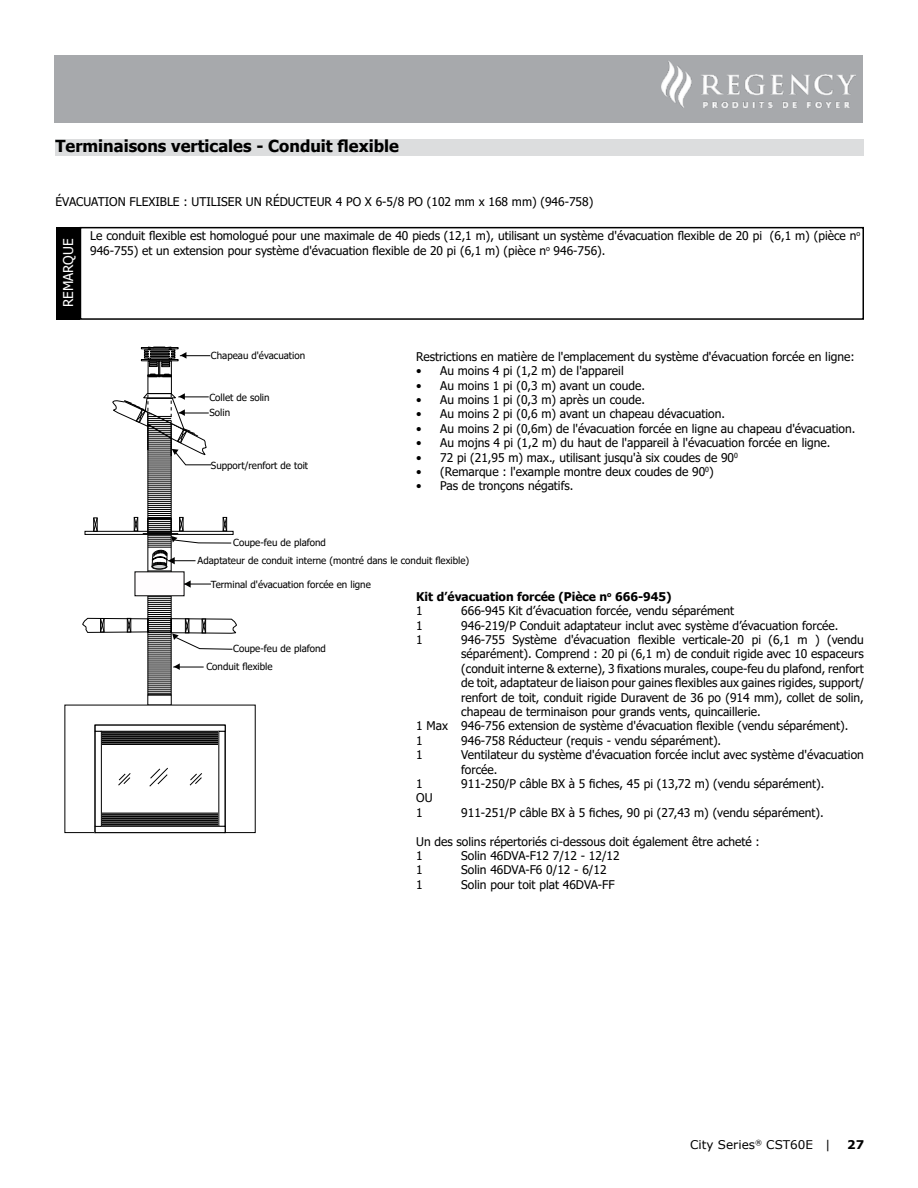
<style>
.page{position:relative;width:918px;height:1188px;background:#fff}
.page>*{position:absolute;margin:0;border:0;box-sizing:border-box;transform-origin:0 0}
.t1{font:700 16.5px "Tahoma";color:#000}
.t2{font:13.5px "Tahoma";color:#fff}
.t3{font:12px/14.4px "Tahoma";color:#000}
.t4{font:700 12px/14.4px "Tahoma";color:#000}
.t5{font:12px "Verdana";color:#000}
.t6{font:700 12px "Verdana";color:#000}
.t7{font:9.75px/15.5px "Tahoma";color:#000}
.t8{font:9.6px "Helvetica";color:#000}
.s1{font-weight:400}
</style>
<div class="page">
<div style="left:55px;top:55px;width:808px;height:67px;background:#a7a9ac"></div>
<img style="left:662px;top:61px;width:194px;height:46px">
<div style="left:56px;top:139px;width:808px;height:16px;background:#dcddde"></div>
<div style="left:141px;top:359px;width:37px;height:2px;border:1px solid #000"></div>
<div style="left:141px;top:347px;width:37px;height:2px;border:1px solid #000"></div>
<svg style="left:144px;top:347px;width:31px;height:30px"></svg>
<svg style="left:64px;top:704px;width:192px;height:129px"></svg>
<div style="left:148px;top:376px;width:24px;height:18px;border:1px solid #000"></div>
<hr style="left:180px;top:355px;width:30px;height:1px;background:#000">
<svg style="left:181px;top:352px;width:5px;height:7px"></svg>
<svg style="left:82px;top:393px;width:155px;height:301px"></svg>
<div style="left:209px;top:393px;width:117px;height:10px;background:#fff"></div>
<div style="left:209px;top:409px;width:117px;height:10px;background:#fff"></div>
<div style="left:211px;top:461px;width:117px;height:10px;background:#fff"></div>
<div style="left:233px;top:538px;width:117px;height:10px;background:#fff"></div>
<div style="left:198px;top:553px;width:281px;height:15px;background:#fff"></div>
<div style="left:211px;top:577px;width:178px;height:15px;background:#fff"></div>
<div style="left:233px;top:645px;width:117px;height:10px;background:#fff"></div>
<div style="left:206px;top:662px;width:117px;height:10px;background:#fff"></div>
<div style="left:56px;top:227px;width:24px;height:92px;background:#000"></div>
<div style="left:80px;top:227px;width:784px;height:93px;border:2px solid #000"></div>
<h1 class="t1" style="left:56px;top:134px;width:345px">Terminaisons verticales - Conduit flexible</h1>
<p class="t3" style="left:56px;top:195px;width:539px">ÉVACUATION FLEXIBLE : UTILISER UN RÉDUCTEUR 4 PO X 6-5/8 PO (102 mm x 168 mm) (946-758)</p>
<p class="t2" style="left:59px;top:307px;width:70px;rotate:-90deg">REMARQUE</p>
<p class="t3" style="left:90px;top:229px;width:772px;line-height:15px">Le conduit flexible est homologué pour une maximale de 40 pieds (12,1 m), utilisant un système d'évacuation flexible de 20 pi (6,1 m) (pièce n<sup>o<br></sup>946-755) et un extension pour système d'évacuation flexible de 20 pi (6,1 m) (pièce n<sup>o</sup> 946-756).</p>
<p class="t8" style="left:212px;top:349px;width:72px">Termination Cap</p>
<p class="t7" style="left:211px;top:348px;width:96px">Chapeau d'évacuation</p>
<p class="t7" style="left:209px;top:390px;width:62px">Collet de solin<br>Solin</p>
<p class="t8" style="left:210px;top:391px;width:55px">Storm Collar</p>
<p class="t8" style="left:210px;top:407px;width:38px">Flashing</p>
<p class="t8" style="left:212px;top:459px;width:92px">Roof Support / Brace</p>
<p class="t7" style="left:211px;top:458px;width:99px">Support/renfort de toit</p>
<p class="t3" style="left:416px;top:350px;width:440px">Restrictions en matière de l'emplacement du système d'évacuation forcée en ligne:</p>
<p class="t3" style="left:416px;top:364px;width:209px">• Au moins 4 pi (1,2 m) de l'appareil</p>
<p class="t3" style="left:416px;top:379px;width:230px">• Au moins 1 pi (0,3 m) avant un coude.</p>
<p class="t3" style="left:416px;top:393px;width:230px">• Au moins 1 pi (0,3 m) après un coude.</p>
<p class="t3" style="left:416px;top:407px;width:310px">• Au moins 2 pi (0,6 m) avant un chapeau dévacuation.</p>
<p class="t3" style="left:416px;top:422px;width:441px">• Au moins 2 pi (0,6m) de l'évacuation forcée en ligne au chapeau d'évacuation.</p>
<p class="t3" style="left:416px;top:436px;width:416px">• Au mojns 4 pi (1,2 m) du haut de l'appareil à l'évacuation forcée en ligne.</p>
<p class="t3" style="left:416px;top:451px;width:323px">• 72 pi (21,95 m) max., utilisant jusqu'à six coudes de 90<sup>0</sup></p>
<p class="t3" style="left:416px;top:465px;width:299px">• (Remarque : l'example montre deux coudes de 90<sup>0</sup>)</p>
<p class="t3" style="left:416px;top:479px;width:159px">• Pas de tronçons négatifs.</p>
<p class="t8" style="left:234px;top:536px;width:68px">Ceiling Firestop</p>
<p class="t7" style="left:198px;top:533px;width:273px;line-height:18.9px;text-indent:36px">Coupe-feu de plafond<br>Adaptateur de conduit interne (montré dans le conduit flexible)</p>
<p class="t7" style="left:211px;top:577px;width:161px">Terminal d'évacuation forcée en ligne</p>
<p class="t8" style="left:200px;top:554px;width:185px">Inner Pipe Adaptor (shown inside flex pipe)</p>
<p class="t8" style="left:213px;top:579px;width:114px">Inline Power Vent Terminal</p>
<p class="t4" style="left:416px;top:590px;width:257px">Kit d’évacuation forcée (Pièce n<sup>o</sup> 666-945)<br><span class="s1">1</span></p>
<p class="t3" style="left:461px;top:604px;width:275px">666-945 Kit d’évacuation forcée, vendu séparément</p>
<p class="t7" style="left:206px;top:641px;width:121px;line-height:17.2px;text-indent:27px">Coupe-feu de plafond<br>Conduit flexible</p>
<p class="t8" style="left:236px;top:643px;width:68px">Ceiling Firestop</p>
<p class="t8" style="left:208px;top:661px;width:41px">Flex Pipe</p>
<p class="t3" style="left:416px;top:619px;width:8px">1</p>
<p class="t3" style="left:461px;top:619px;width:379px">946-219/P Conduit adaptateur inclut avec système d’évacuation forcée.</p>
<p class="t3" style="left:416px;top:633px;width:8px">1</p>
<p class="t3" style="left:461px;top:633px;width:404px">946-755 Système d'évacuation flexible verticale-20 pi (6,1 m ) (vendu</p>
<p class="t3" style="left:461px;top:648px;width:404px">séparément). Comprend : 20 pi (6,1 m) de conduit rigide avec 10 espaceurs</p>
<p class="t3" style="left:461px;top:662px;width:404px">(conduit interne &amp; externe), 3 fixations murales, coupe-feu du plafond, renfort</p>
<p class="t3" style="left:461px;top:676px;width:404px">de toit, adaptateur de liaison pour gaines flexibles aux gaines rigides, support/</p>
<p class="t3" style="left:461px;top:691px;width:404px">renfort de toit, conduit rigide Duravent de 36 po (914 mm), collet de solin,</p>
<p class="t3" style="left:461px;top:705px;width:301px">chapeau de terminaison pour grands vents, quincaillerie.</p>
<p class="t3" style="left:416px;top:720px;width:434px">1 Max 946-756 extension de système d'évacuation flexible (vendu séparément).</p>
<p class="t3" style="left:416px;top:734px;width:8px">1</p>
<p class="t3" style="left:461px;top:734px;width:262px">946-758 Réducteur (requis - vendu séparément).</p>
<p class="t3" style="left:416px;top:748px;width:8px">1</p>
<p class="t3" style="left:461px;top:748px;width:404px">Ventilateur du système d'évacuation forcée inclut avec système d'évacuation forcée.</p>
<p class="t3" style="left:416px;top:777px;width:8px">1</p>
<p class="t3" style="left:461px;top:777px;width:365px">911-250/P câble BX à 5 fiches, 45 pi (13,72 m) (vendu séparément).</p>
<p class="t3" style="left:416px;top:792px;width:18px">OU<br>1</p>
<p class="t3" style="left:461px;top:806px;width:364px">911-251/P câble BX à 5 fiches, 90 pi (27,43 m) (vendu séparément).</p>
<p class="t3" style="left:416px;top:835px;width:345px">Un des solins répertoriés ci-dessous doit également être acheté :<br>1</p>
<p class="t3" style="left:461px;top:849px;width:160px">Solin 46DVA-F12 7/12 - 12/12</p>
<p class="t3" style="left:416px;top:864px;width:8px">1</p>
<p class="t3" style="left:461px;top:864px;width:147px">Solin 46DVA-F6 0/12 - 6/12</p>
<p class="t3" style="left:416px;top:878px;width:8px">1</p>
<p class="t3" style="left:461px;top:878px;width:155px">Solin pour toit plat 46DVA-FF</p>
<p class="t5" style="left:690px;top:1136px;width:142px">City Series<sup>®</sup> CST60E |</p>
<p class="t6" style="left:847px;top:1136px;width:19px">27</p>
</div>
